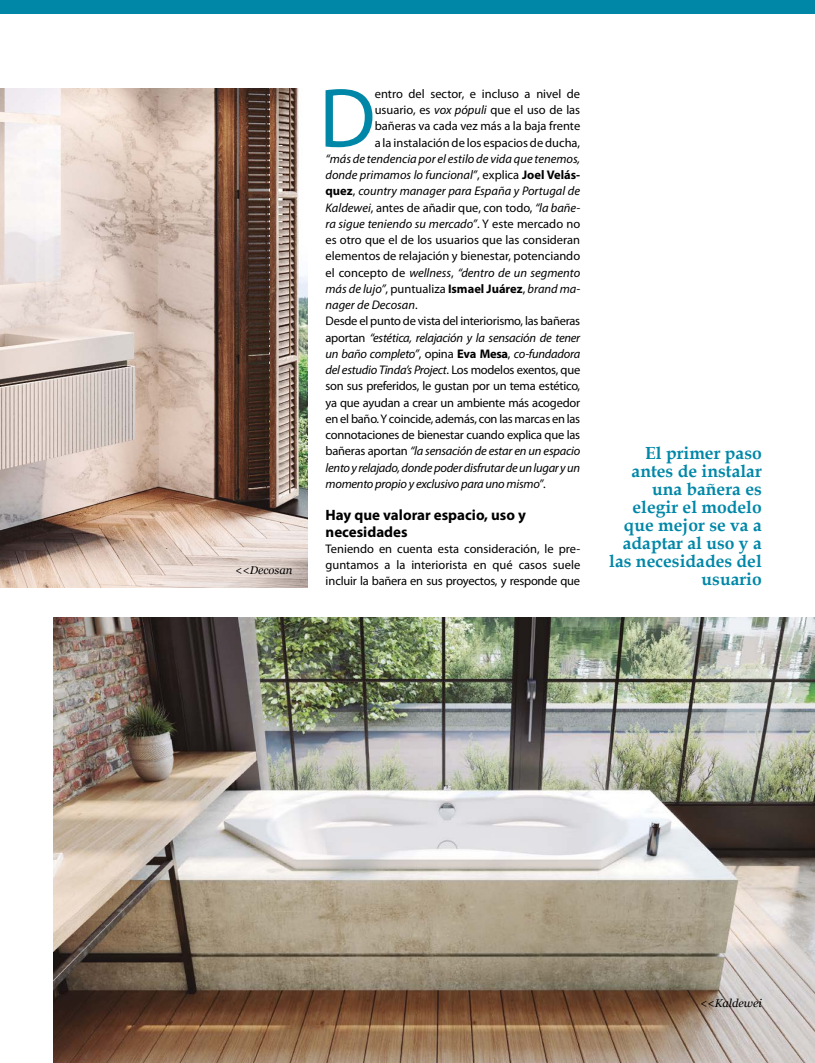
<style>
.page{position:relative;width:815px;height:1063px;background:#fff}
.page>*{position:absolute;margin:0;border:0;box-sizing:border-box;transform-origin:0 0}
.t1{font:84.88px "Myriad Pro";color:#0087a8}
.t2{font:700 17.5px/18.1px "Book Antiqua";color:#0087a8;text-align:right}
.t3{font:700 15px/16.2px "Myriad Pro";color:#000}
.t4{font:12.5px/16.2px "Myriad Pro";letter-spacing:-.02em;color:#000;text-align:justify}
.t5{font:italic 11.25px "Georgia";color:#000}
.s1{font-style:italic}
.s2{font-weight:700}
</style>
<div class="page">
<div style="left:0;top:0;width:815px;height:14px;background:#0087a8"></div>
<img style="left:0;top:89px;width:308px;height:498px">
<img style="left:53px;top:618px;width:762px;height:445px">
<p class="t5" style="left:235px;top:562px;width:59px">&lt;&lt;Decosan</p>
<h1 class="t1" style="left:319px;top:66px;width:58px">D</h1>
<p class="t4" style="left:375px;top:85px;width:207px">entro del sector, e incluso a nivel de usuario, es <span class="s1">vox pópuli</span> que el uso de las bañeras va cada vez más a la baja frente a la instalación de los espacios de ducha,</p>
<p class="t4" style="left:326px;top:150px;width:256px;text-align:left"><span class="s1">“más de tendencia por el estilo de vida que tenemos, donde primamos lo funcional”</span>, explica <span class="s2">Joel Velás&shy;quez</span>, <span class="s1">country manager para España y Portugal de Kaldewei</span>, antes de añadir que, con todo, <span class="s1">“la bañe&shy;ra sigue teniendo su mercado”</span>. Y este mercado no es otro que el de los usuarios que las consideran elementos de relajación y bienestar, potenciando el concepto de <span class="s1">wellness</span>, <span class="s1">“dentro de un segmento más de lujo”</span>, puntualiza <span class="s2">Ismael Juárez</span>, <span class="s1">brand ma&shy;nager de Decosan</span>.<br>Desde el punto de vista del interiorismo, las bañeras aportan <span class="s1">“estética, relajación y la sensación de tener un baño completo”</span>, opina <span class="s2">Eva Mesa</span>, <span class="s1">co-fundadora del estudio Tinda’s Project</span>. Los modelos exentos, que son sus preferidos, le gustan por un tema estético, ya que ayudan a crear un ambiente más acogedor en el baño. Y coincide, además, con las marcas en las connotaciones de bienestar cuando explica que las bañeras aportan <span class="s1">“la sensación de estar en un espacio lento y relajado, donde poder disfrutar de un lugar y un momento propio y exclusivo para uno mismo”</span>.</p>
<p class="t3" style="left:326px;top:507px;width:202px">Hay que valorar espacio, uso y necesidades</p>
<p class="t4" style="left:326px;top:540px;width:256px">Teniendo en cuenta esta consideración, le pre&shy;guntamos a la interiorista en qué casos suele incluir la bañera en sus proyectos, y responde que</p>
<h2 class="t2" style="left:609px;top:444px;width:154px">El primer paso antes de instalar una bañera es elegir el modelo que mejor se va a adaptar al uso y a las necesidades del usuario</h2>
<p class="t5" style="left:700px;top:995px;width:63px">&lt;&lt;Kaldewei</p>
</div>
